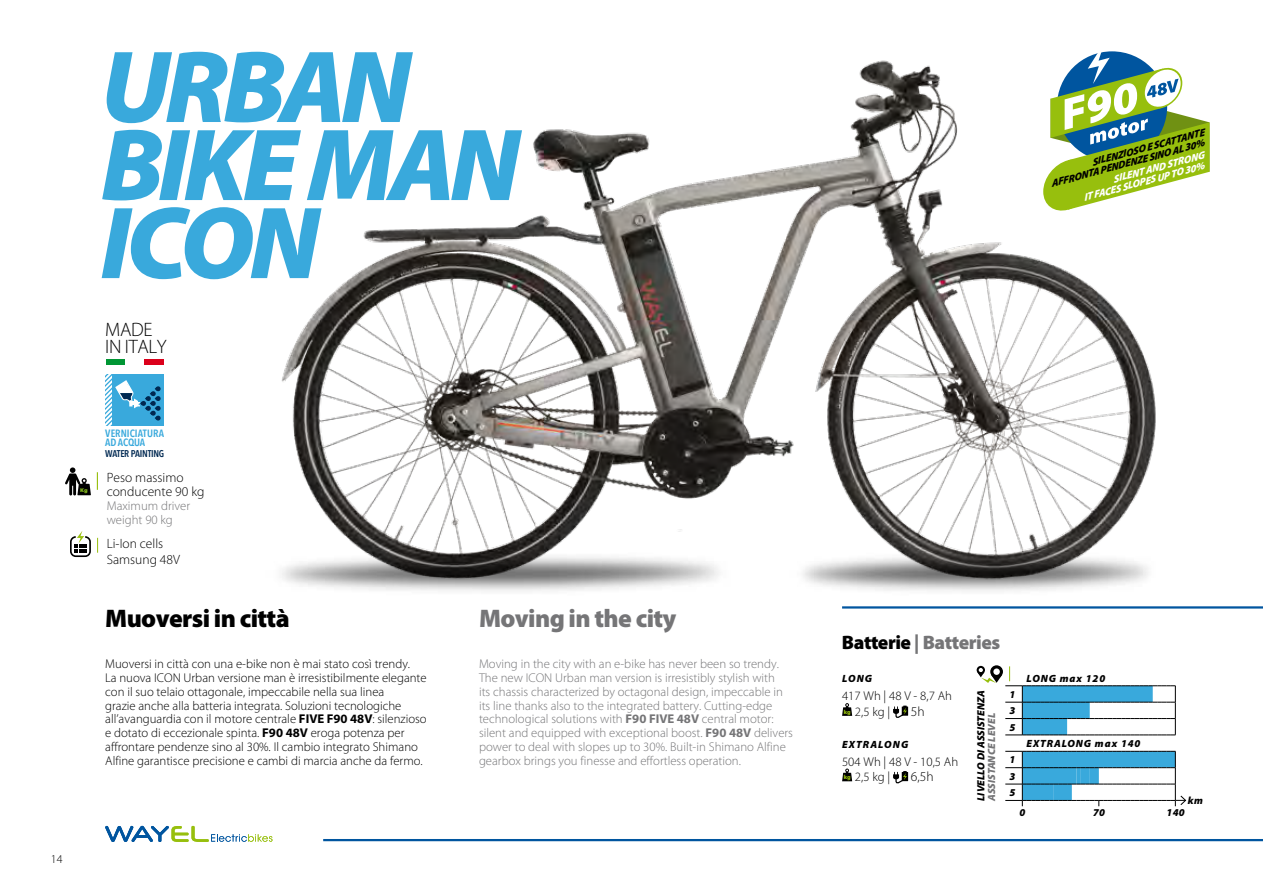
<style>
.page{position:relative;width:1263px;height:893px;background:#fff}
.page>*{position:absolute;margin:0;border:0;box-sizing:border-box;transform-origin:0 0}
.t1{font:italic 900 103.5px/78px "Myriad Pro";letter-spacing:-.05em;color:#39a9dc}
.t2{font:900 25.5px "Myriad Pro";letter-spacing:-.025em;color:#000}
.t3{font:900 25.5px "Myriad Pro";letter-spacing:-.025em;color:#757577}
.t4{font:900 19.5px "Myriad Pro";letter-spacing:-.025em;color:#757577}
.t5{font:300 19.5px/16.5px "Myriad Pro";letter-spacing:-.02em;color:#000}
.t6{font:300 13.5px/15.8px "Myriad Pro";color:#000}
.t7{font:300 12.75px/13.8px "Myriad Pro";color:#000}
.t8{font:300 12.75px/13.8px "Myriad Pro";color:#757577}
.t9{font:300 12px "Myriad Pro";color:#000}
.t10{font:italic 900 10.5px/16.4px "Myriad Pro";letter-spacing:.08em;color:#000;text-align:justify}
.t11{font:italic 900 10.5px "Myriad Pro";letter-spacing:-.005em;color:#000}
.t12{font:600 condensed 10.5px/9.4px "Avenir Next LT Pro";color:#39a9dc}
.t13{font:italic 900 10.5px "Myriad Pro";letter-spacing:-.005em;color:#757577}
.t14{font:italic 900 10.5px "Myriad Pro";letter-spacing:.1em;color:#000}
.t15{font:italic 900 10.35px/10.2px "Myriad Pro";color:#000;text-align:right}
.t16{font:italic 900 10.35px/10.2px "Myriad Pro";color:#fff;text-align:right}
.t17{font:600 condensed 9.75px "Avenir Next LT Pro";letter-spacing:-.035em;color:#002952}
.t18{font:800 5.25px "Avenir Next LT Pro";color:#80b51b}
.s1{font-weight:700}
.s2{color:#000}
</style>
<div class="page">
<svg style="left:105px;top:826px;width:167px;height:16px"></svg>
<hr style="left:842px;top:606px;width:421px;height:3px;background:#00559f">
<hr style="left:323px;top:839px;width:940px;height:2px;background:#00559f">
<img style="left:281px;top:60px;width:875px;height:467px">
<img style="left:282px;top:527px;width:437px;height:64px">
<img style="left:803px;top:527px;width:381px;height:82px">
<svg style="left:842px;top:703px;width:10px;height:13px"></svg>
<svg style="left:893px;top:706px;width:14px;height:12px"></svg>
<svg style="left:842px;top:768px;width:10px;height:13px"></svg>
<div style="left:902px;top:772px;width:6px;height:9px;background:#000"></div>
<svg style="left:893px;top:771px;width:14px;height:13px"></svg>
<svg style="left:977px;top:666px;width:209px;height:140px"></svg>
<svg style="left:1043px;top:51px;width:166px;height:162px"></svg>
<div style="left:107px;top:359px;width:19px;height:5px;background:#009634"></div>
<div style="left:145px;top:359px;width:19px;height:5px;background:#db001b"></div>
<div style="left:112px;top:375px;width:51px;height:51px;background:#39a9dc"></div>
<svg style="left:105px;top:375px;width:56px;height:51px"></svg>
<div style="left:70px;top:536px;width:21px;height:21px;border:2px solid #000;border-radius:5px"></div>
<svg style="left:75px;top:531px;width:12px;height:21px"></svg>
<svg style="left:97px;top:538px;width:1px;height:15px"></svg>
<svg style="left:97px;top:472px;width:1px;height:18px"></svg>
<svg style="left:65px;top:467px;width:26px;height:28px"></svg>
<h1 class="t1" style="left:101px;top:44px;width:421px">URBAN<br>BIKE MAN<br>ICON</h1>
<h3 class="t5" style="left:105px;top:321px;width:63px">MADE<br>IN ITALY</h3>
<p class="t18" style="left:80px;top:486px;width:9px">Kg</p>
<p class="t12" style="left:105px;top:428px;width:60px">VERNICIATURA<br>AD ACQUA</p>
<p class="t17" style="left:105px;top:447px;width:60px">WATER PAINTING</p>
<p class="t6" style="left:107px;top:471px;width:99px;line-height:13.8px">Peso massimo conducente 90 kg</p>
<p class="t8" style="left:107px;top:499px;width:85px">Maximum driver weight 90 kg</p>
<p class="t6" style="left:107px;top:535px;width:75px">Li-Ion cells<br>Samsung 48V</p>
<h2 class="t2" style="left:105px;top:602px;width:186px">Muoversi in città</h2>
<p class="t7" style="left:105px;top:657px;width:323px">Muoversi in città con una e-bike non è mai stato così trendy.<br>La nuova ICON Urban versione man è irresistibilmente elegante con il suo telaio ottagonale, impeccabile nella sua linea<br>grazie anche alla batteria integrata. Soluzioni tecnologiche all’avanguardia con il motore centrale <span class="s1">FIVE F90 48V</span>: silenzioso e dotato di eccezionale spinta. <span class="s1">F90 48V</span> eroga potenza per affrontare pendenze sino al 30%. Il cambio integrato Shimano Alfine garantisce precisione e cambi di marcia anche da fermo.</p>
<h2 class="t3" style="left:479px;top:602px;width:199px">Moving in the city</h2>
<p class="t8" style="left:479px;top:657px;width:316px">Moving in the city with an e-bike has never been so trendy.<br>The new ICON Urban man version is irresistibly stylish with<br>its chassis characterized by octagonal design, impeccable in its line thanks also to the integrated battery. Cutting-edge technological solutions with <span class="s1">F90 FIVE 48V</span> central motor: silent and equipped with exceptional boost. <span class="s1">F90 48V</span> delivers power to deal with slopes up to 30%. Built-in Shimano Alfine gearbox brings you finesse and effortless operation.</p>
<p class="t9" style="left:51px;top:852px;width:13px">14</p>
<p class="t15" style="left:1047px;top:169px;width:162px;rotate:-15deg">SILENZIOSO E SCATTANTE<br>AFFRONTA PENDENZE SINO AL 30%</p>
<p class="t16" style="left:1080px;top:183px;width:129px;rotate:-15deg">SILENT AND STRONG<br>IT FACES SLOPES UP TO 30%</p>
<h3 class="t4" style="left:842px;top:629px;width:160px"><span class="s2">Batterie</span> | Batteries</h3>
<p class="t10" style="left:842px;top:670px;width:32px">LONG</p>
<p class="t7" style="left:842px;top:688px;width:111px;line-height:15.8px">417 Wh | 48 V - 8,7 Ah <sup>kg</sup> 2,5 kg |</p>
<p class="t6" style="left:911px;top:703px;width:15px">5h</p>
<p class="t14" style="left:842px;top:737px;width:68px">EXTRALONG</p>
<p class="t7" style="left:842px;top:753px;width:118px;line-height:15.8px">504 Wh | 48 V - 10,5 Ah <sup>kg</sup> 2,5 kg |</p>
<p class="t6" style="left:911px;top:769px;width:24px">6,5h</p>
<p class="t11" style="left:974px;top:801px;width:112px;rotate:-90deg">LIVELLO DI ASSISTENZA</p>
<p class="t13" style="left:984px;top:801px;width:90px;rotate:-90deg">ASSISTANCE LEVEL</p>
<p class="t10" style="left:1009px;top:686px;width:7px">1<br>3<br>5</p>
<p class="t10" style="left:1009px;top:751px;width:7px">1<br>3<br>5</p>
<p class="t10" style="left:1026px;top:669px;width:80px">LONG max 120</p>
<p class="t10" style="left:1026px;top:735px;width:115px">EXTRALONG max 140</p>
<p class="t10" style="left:1188px;top:792px;width:16px">km</p>
<p class="t10" style="left:1019px;top:804px;width:7px">0</p>
<p class="t10" style="left:1093px;top:804px;width:14px">70</p>
<p class="t10" style="left:1166px;top:804px;width:20px">140</p>
</div>
